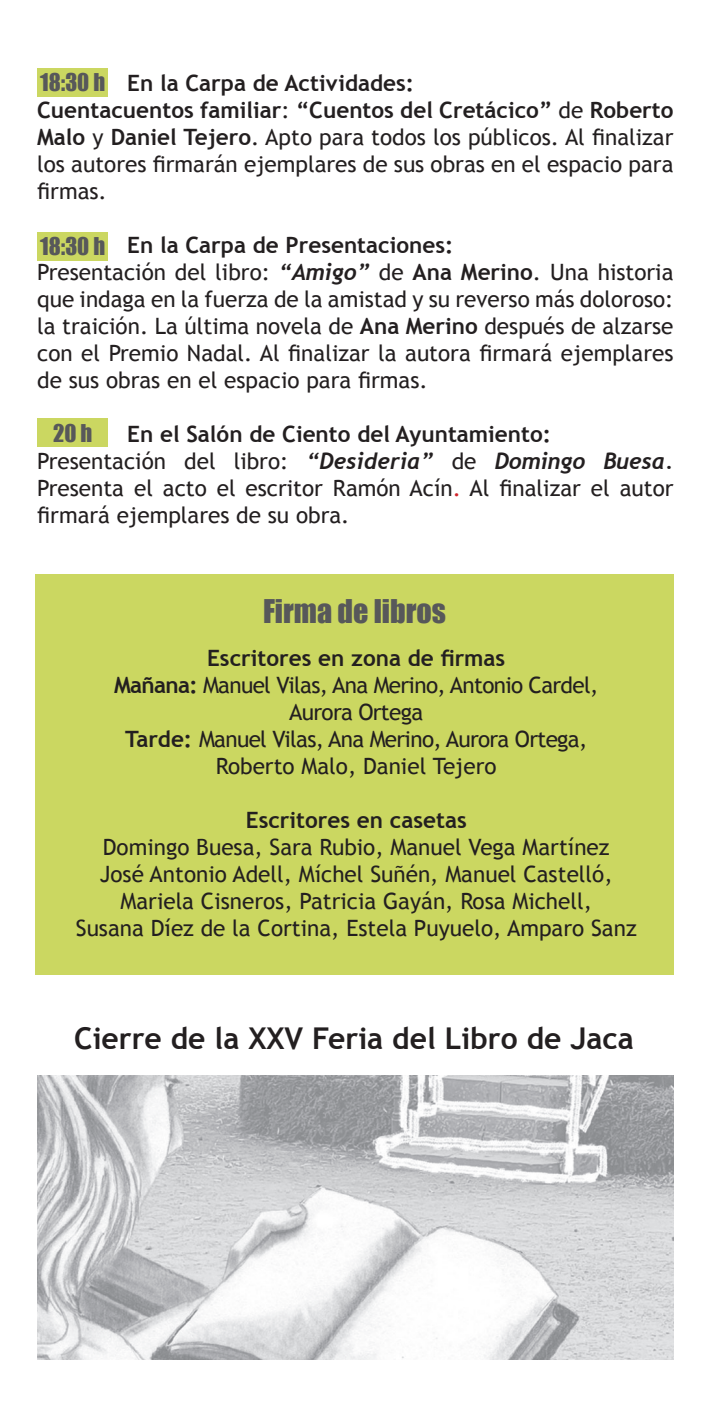
<style>
.page{position:relative;width:709px;height:1418px;background:#fff}
.page>*{position:absolute;margin:0;border:0;box-sizing:border-box;transform-origin:0 0}
.t1{font:700 30px "Trebuchet MS";color:#231f20}
.t2{font:30px "Impact";color:#57585a}
.t3{font:22.5px/27px "Trebuchet MS";color:#231f20}
.t4{font:22.5px/27px "Trebuchet MS";letter-spacing:-.03em;color:#231f20;text-align:center}
.t5{font:700 22.5px "Trebuchet MS";color:#231f20}
.t6{font:italic 700 22.5px "Trebuchet";color:#231f20}
.t7{font:22.5px "Impact";color:#57585a}
.s1{font-weight:700}
.s2{font-family:"Trebuchet";font-weight:700;font-style:italic}
.s3{font-family:"Trebuchet MS";font-weight:400;font-style:normal}
.s4{color:#d1232a}
</style>
<div class="page">
<img style="left:37px;top:1075px;width:636px;height:284px">
<div style="left:35px;top:574px;width:638px;height:401px;background:#cbd761"></div>
<div style="left:37px;top:68px;width:71px;height:28px;background:#cbd761"></div>
<div style="left:37px;top:418px;width:71px;height:29px;background:#cbd761"></div>
<div style="left:37px;top:232px;width:71px;height:28px;background:#cbd761"></div>
<p class="t7" style="left:40px;top:65px;width:66px">18:30 h</p>
<p class="t3" style="left:37px;top:70px;width:638px;text-indent:90px"><span class="s1">En la Carpa de Actividades:<br>Cuentacuentos familiar</span>: <span class="s1">“Cuentos del Cretácico”</span> de <span class="s1">Roberto Malo</span> y <span class="s1">Daniel Tejero</span>. Apto para todos los públicos. Al finalizar los autores firmarán ejemplares de sus obras en el espacio para firmas.</p>
<p class="t3" style="left:37px;top:232px;width:638px;text-indent:90px"><span class="s1">En la Carpa de Presentaciones:<br></span>Presentación del libro: <span class="s2">“Amigo”</span> de <span class="s1">Ana Merino</span>. Una historia que indaga en la fuerza de la amistad y su reverso más doloroso: la traición. La última novela de <span class="s1">Ana Merino</span> después de alzarse con el Premio Nadal. Al finalizar la autora firmará ejemplares de sus obras en el espacio para firmas.</p>
<p class="t5" style="left:127px;top:420px;width:425px">En el Salón de Ciento del Ayuntamiento:</p>
<p class="t6" style="left:37px;top:447px;width:638px"><span class="s3">Presentación del libro:</span> “Desideria” <span class="s3">de</span> Domingo Buesa.</p>
<p class="t3" style="left:37px;top:475px;width:638px">Presenta el acto el escritor Ramón Acín<span class="s4">.</span> Al finalizar el autor firmará ejemplares de su obra.</p>
<p class="t7" style="left:40px;top:229px;width:66px">18:30 h</p>
<p class="t7" style="left:53px;top:415px;width:41px">20 h</p>
<h1 class="t2" style="left:263px;top:588px;width:184px">Firma de libros</h1>
<p class="t4" style="left:114px;top:644px;width:486px"><span class="s1">Escritores en zona de firmas<br>Mañana:</span> Manuel Vilas, Ana Merino, Antonio Cardel, Aurora Ortega<br><span class="s1">Tarde:</span> Manuel Vilas, Ana Merino, Aurora Ortega, Roberto Malo, Daniel Tejero</p>
<p class="t5" style="left:246px;top:805px;width:222px">Escritores en casetas</p>
<p class="t3" style="left:76px;top:833px;width:562px;text-align:center">Domingo Buesa, Sara Rubio, Manuel Vega Martínez<br>José Antonio Adell, Míchel Suñén, Manuel Castelló, Mariela Cisneros, Patricia Gayán, Rosa Michell,<br>Susana Díez de la Cortina, Estela Puyuelo, Amparo Sanz</p>
<h1 class="t1" style="left:74px;top:1019px;width:561px">Cierre de la XXV Feria del Libro de Jaca</h1>
</div>
